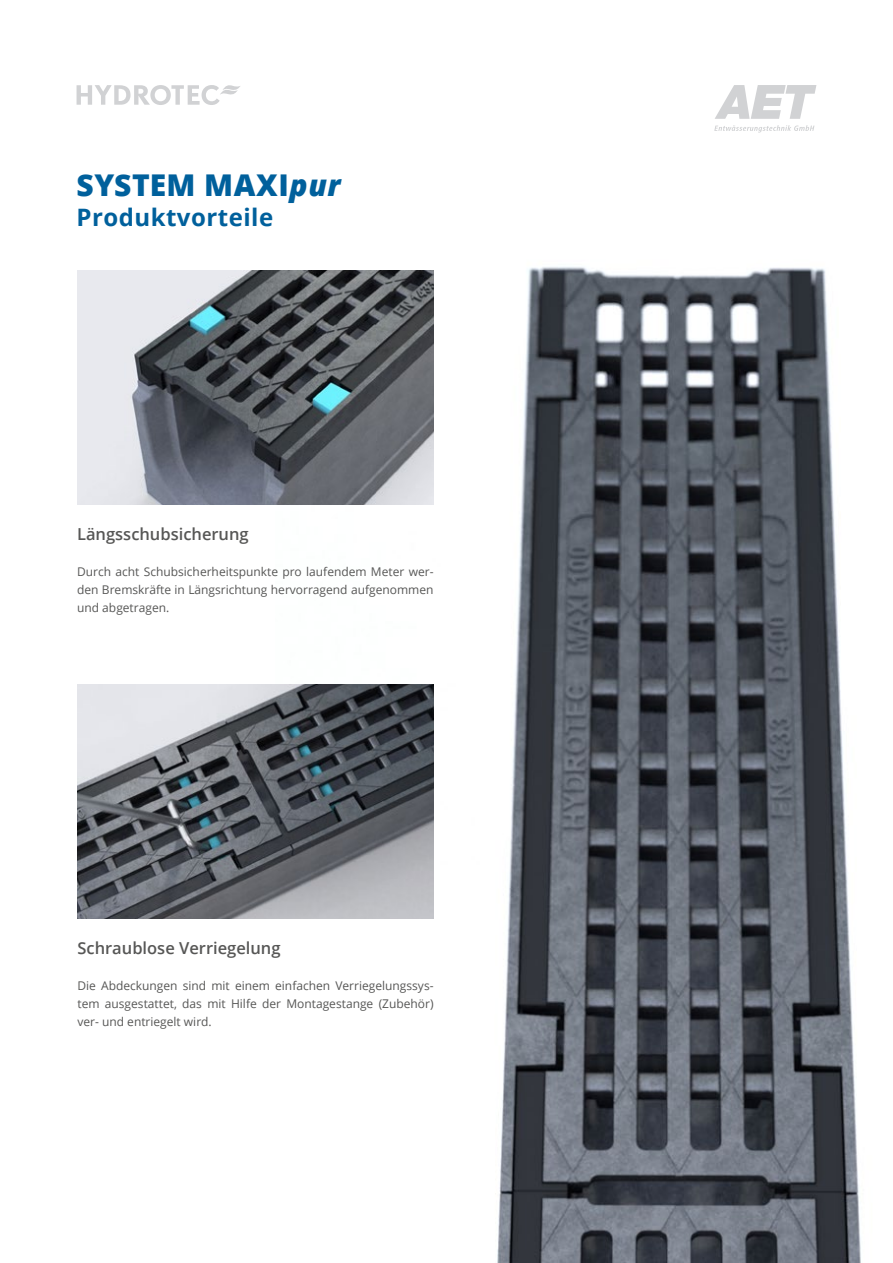
<style>
.page{position:relative;width:893px;height:1263px;background:#fff}
.page>*{position:absolute;margin:0;border:0;box-sizing:border-box;transform-origin:0 0}
.t1{font:800 30px "Open Sans";letter-spacing:.02em;color:#00609c}
.t2{font:700 24px "Open Sans";letter-spacing:.02em;color:#00609c}
.t3{font:600 16.5px "Open Sans";color:#575756}
.t4{font:12px/18px "Open Sans";color:#575756;text-align:justify}
.s1{font-style:italic}
</style>
<div class="page">
<img style="left:276px;top:267px;width:585px;height:996px">
<img style="left:77px;top:684px;width:357px;height:234px">
<img style="left:77px;top:270px;width:356px;height:234px">
<svg style="left:77px;top:85px;width:163px;height:20px"></svg>
<svg style="left:715px;top:85px;width:101px;height:34px"></svg>
<svg style="left:714px;top:125px;width:100px;height:8px"></svg>
<h1 class="t1" style="left:77px;top:162px;width:266px">SYSTEM MAXI<span class="s1">pur</span></h1>
<h2 class="t2" style="left:77px;top:200px;width:198px">Produktvorteile</h2>
<h3 class="t3" style="left:77px;top:523px;width:173px">Längsschubsicherung</h3>
<p class="t4" style="left:77px;top:562px;width:358px">Durch acht Schubsicherheitspunkte pro laufendem Meter wer&shy;den Bremskräfte in Längsrichtung hervorragend aufgenommen und abgetragen.</p>
<h3 class="t3" style="left:77px;top:937px;width:205px">Schraublose Verriegelung</h3>
<p class="t4" style="left:77px;top:976px;width:358px">Die Abdeckungen sind mit einem einfachen Verriegelungssys&shy;tem ausgestattet, das mit Hilfe der Montagestange (Zubehör) ver- und entriegelt wird.</p>
</div>
